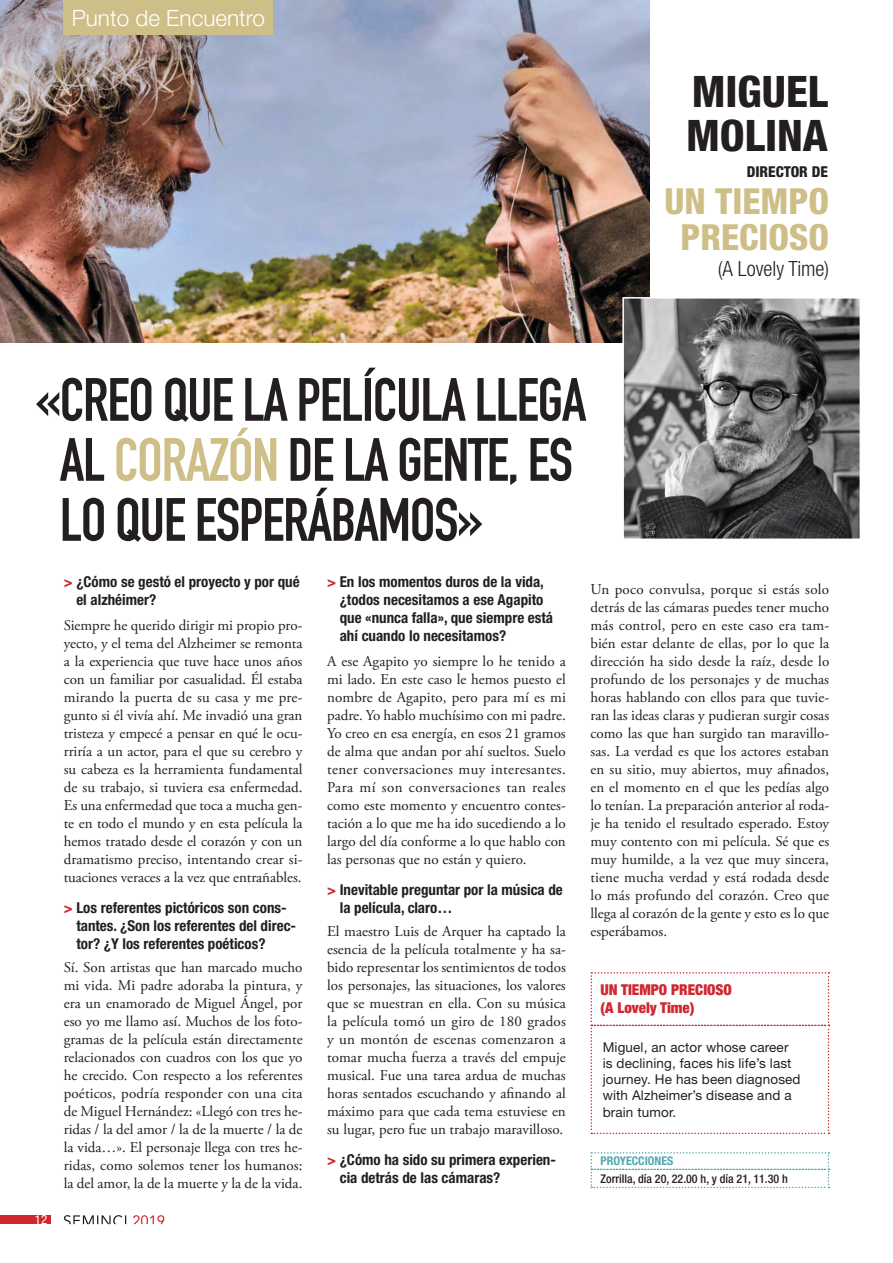
<style>
.page{position:relative;width:893px;height:1263px;background:#fff}
.page>*{position:absolute;margin:0;border:0;box-sizing:border-box;transform-origin:0 0}
.t1{font:60px/60px "DIN Engschrift Std";letter-spacing:-.02em;color:#231f20}
.t2{font:800 condensed 43.5px/43.5px "Helvetica Neue LT Std";color:#231f20}
.t3{font:800 condensed 36px/36px "Helvetica Neue LT Std";color:#cebe87;text-align:center}
.t4{font:300 22.5px "Helvetica Neue LT Std";color:#fff}
.t5{font:300 condensed 21px "Helvetica Neue LT Std";color:#231f20}
.t6{font:15px/18px "Adobe Garamond Pro";color:#231f20;text-align:justify}
.t7{font:700 condensed 15px/18px "Helvetica Neue LT Std";color:#231f20}
.t8{font:900 condensed 15px/18px "Helvetica Neue LT Std";color:#cf2730}
.t9{font:800 condensed 15px "Helvetica Neue LT Std";color:#231f20}
.t10{font:13.5px/16.2px "Helvetica Neue LT Std";letter-spacing:.01em;color:#231f20}
.t11{font:condensed 12.75px "Helvetica Neue LT Std";color:#fff}
.t12{font:500 condensed 12px "Helvetica Neue LT Std";color:#231f20}
.t13{font:700 condensed 12px "Helvetica Neue LT Std";color:#52a8af}
.s1{color:#cebe87}
.s2{color:#cf2730}
</style>
<div class="page">
<div style="left:0;top:1215px;width:50px;height:9px;background:#cf2730"></div>
<svg style="left:64px;top:1215px;width:62px;height:9px"></svg>
<svg style="left:133px;top:1215px;width:31px;height:9px"></svg>
<img style="left:0;top:0;width:649px;height:342px">
<svg style="left:591px;top:972px;width:238px;height:162px"></svg>
<svg style="left:590px;top:1152px;width:239px;height:36px"></svg>
<div style="left:64px;top:0;width:209px;height:35px;background:#cebe87"></div>
<svg style="left:622px;top:296px;width:238px;height:243px;background:#747475"></svg>
<h3 class="t4" style="left:72px;top:4px;width:195px">Punto de Encuentro</h3>
<h1 class="t1" style="left:60px;top:370px;width:528px;text-indent:-24px">«CREO QUE LA PELÍCULA LLEGA<br>AL <span class="s1">CORAZÓN</span> DE LA GENTE, ES<br>LO QUE ESPERÁBAMOS»</h1>
<h2 class="t2" style="left:686px;top:69px;width:143px">MIGUEL<br>MOLINA</h2>
<p class="t9" style="left:747px;top:162px;width:83px">DIRECTOR DE</p>
<h3 class="t3" style="left:664px;top:182px;width:166px">UN TIEMPO<br>PRECIOSO</h3>
<h3 class="t5" style="left:718px;top:257px;width:113px">(A Lovely Time)</h3>
<p class="t11" style="left:35px;top:1212px;width:14px">12</p>
<p class="t7" style="left:76px;top:572px;width:225px;text-indent:-13px"><span class="s2">&gt;</span> ¿Cómo se gestó el proyecto y por qué el alzhéimer?</p>
<p class="t6" style="left:64px;top:617px;width:240px">Siempre he querido dirigir mi propio pro&shy;yecto, y el tema del Alzheimer se remonta a la experiencia que tuve hace unos años con un familiar por casualidad. Él estaba mirando la puerta de su casa y me pre&shy;gunto si él vivía ahí. Me invadió una gran tristeza y empecé a pensar en qué le ocu&shy;rriría a un actor, para el que su cerebro y su cabeza es la herramienta fundamental de su trabajo, si tuviera esa enfermedad.<br>Es una enfermedad que toca a mucha gen&shy;te en todo el mundo y en esta película la hemos tratado desde el corazón y con un dramatismo preciso, intentando crear si&shy;tuaciones veraces a la vez que entrañables.</p>
<p class="t7" style="left:76px;top:898px;width:221px;text-indent:-13px"><span class="s2">&gt;</span> Los referentes pictóricos son cons&shy;tantes. ¿Son los referentes del direc&shy;tor? ¿Y los referentes poéticos?</p>
<p class="t6" style="left:64px;top:959px;width:240px">Sí. Son artistas que han marcado mucho mi vida. Mi padre adoraba la pintura, y era un enamorado de Miguel Ángel, por eso yo me llamo así. Muchos de los foto&shy;gramas de la película están directamente relacionados con cuadros con los que yo he crecido. Con respecto a los referentes poéticos, podría responder con una cita de Miguel Hernández: «Llegó con tres he&shy;ridas / la del amor / la de la muerte / la de la vida…». El personaje llega con tres he&shy;ridas, como solemos tener los humanos: la del amor, la de la muerte y la de la vida.</p>
<p class="t7" style="left:340px;top:572px;width:215px;text-indent:-13px"><span class="s2">&gt;</span> En los momentos duros de la vida, ¿todos necesitamos a ese Agapito que «nunca falla», que siempre está ahí cuando lo necesitamos?</p>
<p class="t6" style="left:327px;top:653px;width:240px">A ese Agapito yo siempre lo he tenido a mi lado. En este caso le hemos puesto el nombre de Agapito, pero para mí es mi padre. Yo hablo muchísimo con mi padre.<br>Yo creo en esa energía, en esos 21 gramos de alma que andan por ahí sueltos. Suelo tener conversaciones muy interesantes.<br>Para mí son conversaciones tan reales como este momento y encuentro contes&shy;tación a lo que me ha ido sucediendo a lo largo del día conforme a lo que hablo con las personas que no están y quiero.</p>
<p class="t7" style="left:340px;top:880px;width:225px;text-indent:-13px"><span class="s2">&gt;</span> Inevitable preguntar por la música de la película, claro…</p>
<p class="t6" style="left:327px;top:923px;width:240px">El maestro Luis de Arquer ha captado la esencia de la película totalmente y ha sa&shy;bido representar los sentimientos de todos los personajes, las situaciones, los valores que se muestran en ella. Con su música la película tomó un giro de 180 grados y un montón de escenas comenzaron a tomar mucha fuerza a través del empuje musical. Fue una tarea ardua de muchas horas sentados escuchando y afinando al máximo para que cada tema estuviese en su lugar, pero fue un trabajo maravilloso.</p>
<p class="t7" style="left:340px;top:1150px;width:218px;text-indent:-13px"><span class="s2">&gt;</span> ¿Cómo ha sido su primera experien&shy;cia detrás de las cámaras?</p>
<p class="t6" style="left:590px;top:581px;width:240px">Un poco convulsa, porque si estás solo detrás de las cámaras puedes tener mucho más control, pero en este caso era tam&shy;bién estar delante de ellas, por lo que la dirección ha sido desde la raíz, desde lo profundo de los personajes y de muchas horas hablando con ellos para que tuvie&shy;ran las ideas claras y pudieran surgir cosas como las que han surgido tan maravillo&shy;sas. La verdad es que los actores estaban en su sitio, muy abiertos, muy afinados, en el momento en el que les pedías algo lo tenían. La preparación anterior al roda&shy;je ha tenido el resultado esperado. Estoy muy contento con mi película. Sé que es muy humilde, a la vez que muy sincera, tiene mucha verdad y está rodada desde lo más profundo del corazón. Creo que llega al corazón de la gente y esto es lo que esperábamos.</p>
<p class="t8" style="left:601px;top:981px;width:133px">UN TIEMPO PRECIOSO (A Lovely Time)</p>
<p class="t10" style="left:603px;top:1039px;width:199px">Miguel, an actor whose career is declining, faces his life’s last journey. He has been diagnosed with Alzheimer’s disease and a brain tumor.</p>
<p class="t13" style="left:600px;top:1154px;width:74px">PROYECCIONES</p>
<p class="t12" style="left:601px;top:1171px;width:189px">Zorrilla, día 20, 22.00 h, y día 21, 11.30 h</p>
</div>
